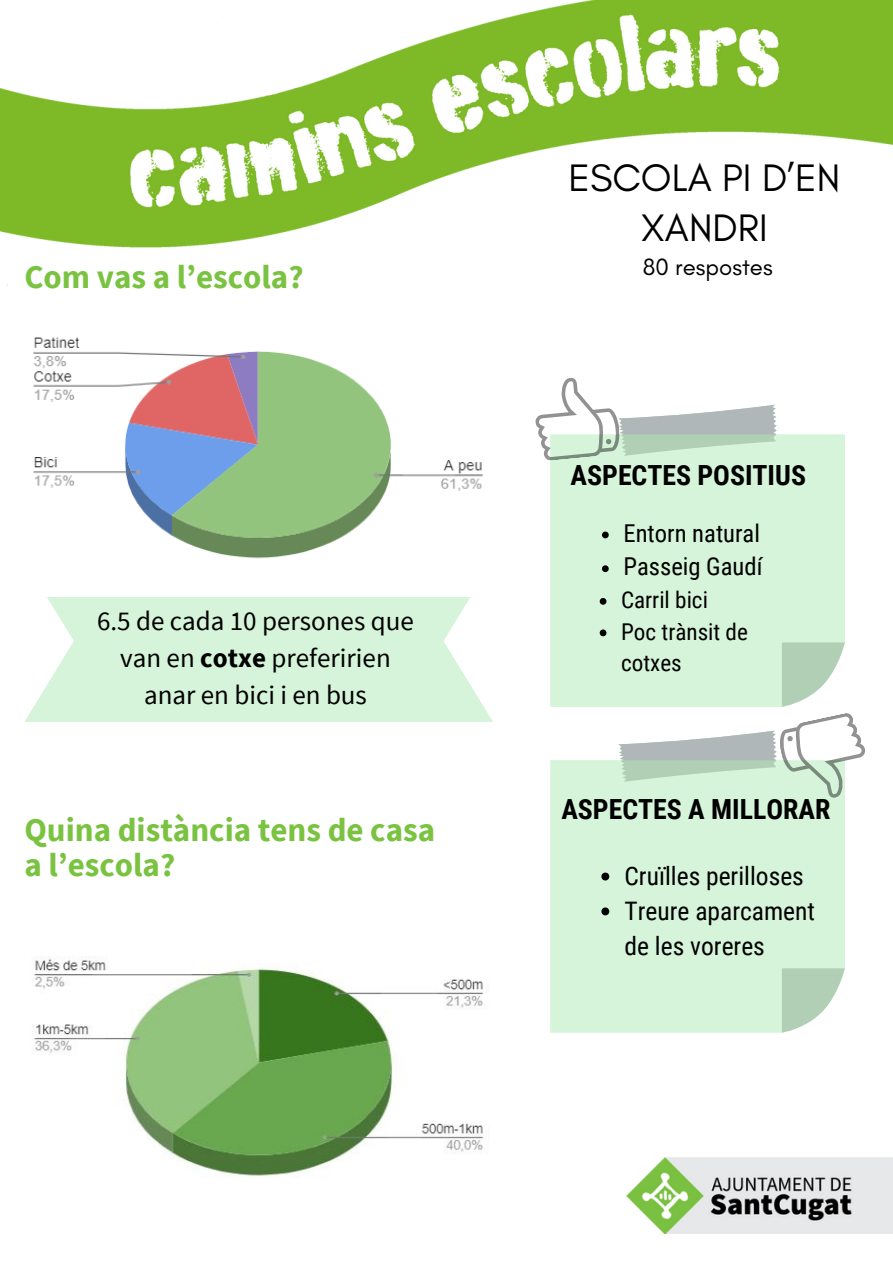
<style>
.page{position:relative;width:893px;height:1264px;background:#fff}
.page>*{position:absolute;margin:0;border:0;box-sizing:border-box;transform-origin:0 0}
.t1{font:39px/49.5px "Glacial Indifference";color:#000;text-align:center}
.t2{font:700 33px/34.8px "Source Sans Pro";color:#7ac340}
.t3{font:700 27.75px "Roboto Condensed";color:#000}
.t4{font:27px/37.2px "Source Sans Pro";color:#000;text-align:center}
.t5{font:25.5px/34.8px "Roboto Condensed";color:#000}
.t6{font:24.6px "Roboto Condensed";color:#000}
.t7{font:24px "Glacial Indifference";color:#000}
.t8{font:23.1px/31.5px "Roboto Condensed";color:#000}
.s1{font-weight:700}
</style>
<div class="page">
<div style="left:550px;top:434px;width:294px;height:273px;background:#d5f4d9"></div>
<svg style="left:535px;top:377px;width:242px;height:88px"></svg>
<svg style="left:24px;top:597px;width:469px;height:125px;background:#daf5dd"></svg>
<img style="left:626px;top:1157px;width:266px;height:76px">
<img style="left:0;top:0;width:892px;height:285px">
<div style="left:550px;top:760px;width:294px;height:272px;background:#d5f4d9"></div>
<svg style="left:781px;top:968px;width:63px;height:64px"></svg>
<svg style="left:616px;top:642px;width:249px;height:165px"></svg>
<img style="left:33px;top:337px;width:450px;height:222px">
<img style="left:33px;top:956px;width:451px;height:221px">
<svg style="left:602px;top:531px;width:6px;height:7px"></svg>
<svg style="left:602px;top:565px;width:6px;height:7px"></svg>
<svg style="left:599px;top:598px;width:7px;height:6px"></svg>
<svg style="left:599px;top:629px;width:7px;height:7px"></svg>
<svg style="left:601px;top:872px;width:8px;height:8px"></svg>
<svg style="left:601px;top:907px;width:8px;height:8px"></svg>
<p class="t2" style="left:24px;top:258px;width:281px">Com vas a l’escola?</p>
<p class="t4" style="left:97px;top:602px;width:318px">6.5 de cada 10 persones que van en <span class="s1">cotxe</span> preferirien anar en bici i en bus</p>
<p class="t2" style="left:24px;top:811px;width:412px">Quina distància tens de casa a l’escola?</p>
<p class="t1" style="left:568px;top:153px;width:273px">ESCOLA PI D’EN<br>XANDRI</p>
<p class="t7" style="left:642px;top:252px;width:131px">80 respostes</p>
<h4 class="t3" style="left:570px;top:459px;width:237px">ASPECTES POSITIUS</h4>
<p class="t6" style="left:623px;top:519px;width:138px">Entorn natural</p>
<h1 class="t6" style="left:623px;top:552px;width:140px">Passeig Gaudí</h1>
<h2 class="t8" style="left:621px;top:584px;width:88px">Carril bici</h2>
<p class="t8" style="left:621px;top:616px;width:128px">Poc trànsit de cotxes</p>
<p class="t3" style="left:561px;top:793px;width:270px">ASPECTES A MILLORAR</p>
<h2 class="t5" style="left:624px;top:858px;width:181px">Cruïlles perilloses</h2>
<p class="t5" style="left:624px;top:893px;width:192px">Treure aparcament de les voreres</p>
</div>
